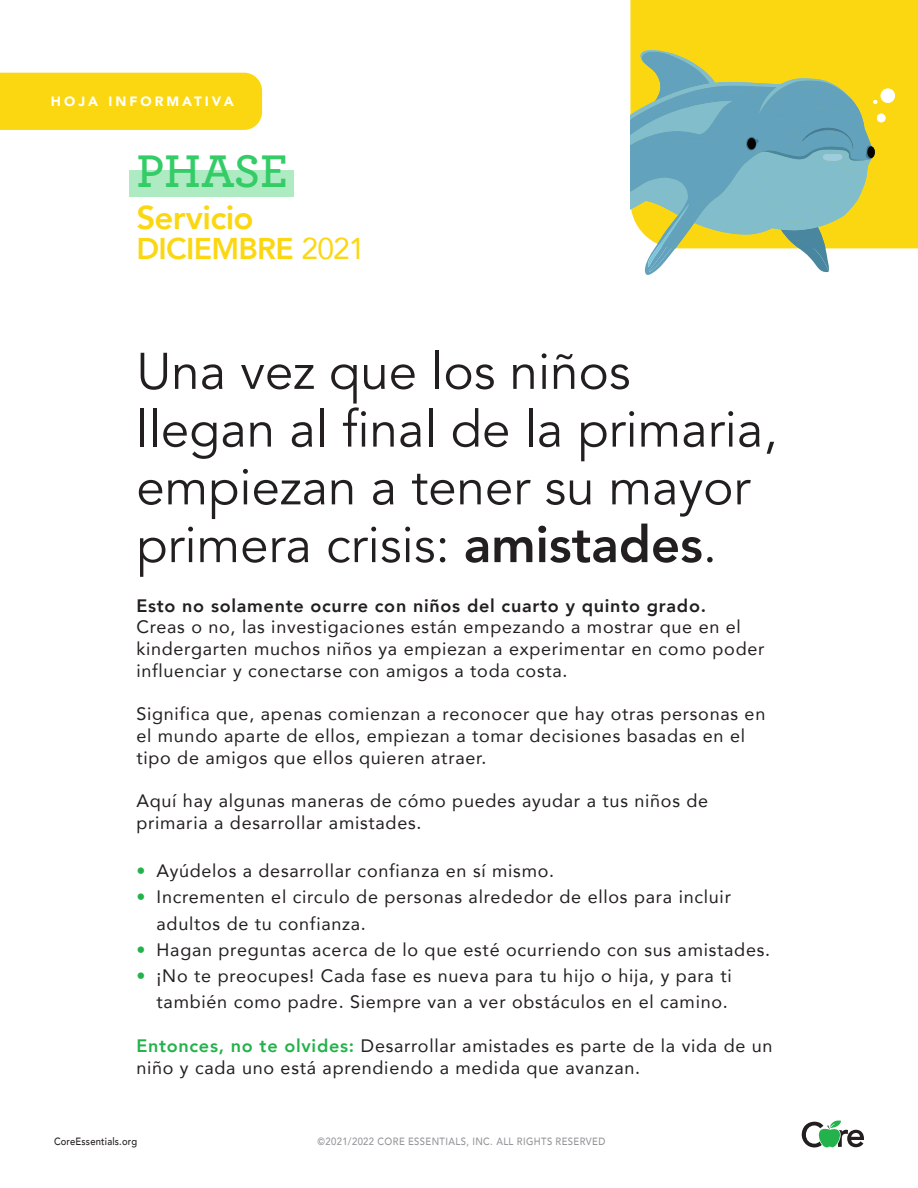
<style>
.page{position:relative;width:918px;height:1188px;background:#fff}
.page>*{position:absolute;margin:0;border:0;box-sizing:border-box;transform-origin:0 0}
.t1{font:51px/57.8px "Avenir";color:#231f20}
.t2{font:600 48px "Archer";color:#3c6}
.t3{font:800 33px "Avenir";letter-spacing:-.02em;color:#fbd712}
.t4{font:800 30px "Avenir";letter-spacing:-.02em;color:#fbd712}
.t5{font:18px/21.8px "Avenir";letter-spacing:.04em;color:#231f20}
.t6{font:900 13.5px "Avenir";letter-spacing:.225em;color:#fff}
.t7{font:500 10.5px "Avenir";letter-spacing:.04em;color:#939598;scale:.9 1}
.t8{font:500 10.5px "Avenir";letter-spacing:.02em;color:#231f20;scale:.9 1}
.s1{font-weight:400}
.s2{font-weight:800}
.s3{font-weight:800;color:#23b24b}
</style>
<div class="page">
<svg style="left:802px;top:1120px;width:62px;height:28px"></svg>
<div style="left:130px;top:170px;width:164px;height:27px;background:#aeeac2"></div>
<div style="left:0;top:73px;width:262px;height:57px;background:#fbd712"></div>
<div style="left:630px;top:0;width:288px;height:248px;background:#fbd712"></div>
<div style="left:877px;top:114px;width:9px;height:8px;background:#fff;border-radius:50%"></div>
<svg style="left:630px;top:50px;width:247px;height:225px;background:#a0c0a0"></svg>
<div style="left:881px;top:89px;width:14px;height:14px;background:#fff;border-radius:50%"></div>
<p class="t6" style="left:51px;top:90px;width:184px">HOJA INFORMATIVA</p>
<p class="t2" style="left:136px;top:136px;width:153px">PHASE</p>
<p class="t3" style="left:136px;top:192px;width:119px">Servicio</p>
<p class="t4" style="left:136px;top:225px;width:230px">DICIEMBRE <span class="s1">2021</span></p>
<p class="t1" style="left:136px;top:343px;width:643px">Una vez que los niños llegan al final de la primaria, empiezan a tener su mayor primera crisis: <span class="s2">amistades</span>.</p>
<p class="t5" style="left:136px;top:594px;width:630px"><span class="s2">Esto no solamente ocurre con niños del cuarto y quinto grado.<br></span>Creas o no, las investigaciones están empezando a mostrar que en el kindergarten muchos niños ya empiezan a experimentar en como poder influenciar y conectarse con amigos a toda costa.</p>
<p class="t5" style="left:136px;top:703px;width:631px">Significa que, apenas comienzan a reconocer que hay otras personas en el mundo aparte de ellos, empiezan a tomar decisiones basadas en el tipo de amigos que ellos quieren atraer.</p>
<p class="t5" style="left:136px;top:790px;width:573px">Aquí hay algunas maneras de cómo puedes ayudar a tus niños de primaria a desarrollar amistades.</p>
<p class="t5" style="left:136px;top:859px;width:419px"><span class="s3">•</span> Ayúdelos a desarrollar confianza en sí mismo.</p>
<p class="t5" style="left:157px;top:883px;width:576px;line-height:26.2px;text-indent:-20px"><span class="s3">•</span> Incrementen el circulo de personas alrededor de ellos para incluir adultos de tu confianza.</p>
<p class="t5" style="left:136px;top:938px;width:635px"><span class="s3">•</span> Hagan preguntas acerca de lo que esté ocurriendo con sus amistades.</p>
<p class="t5" style="left:136px;top:962px;width:597px;line-height:26.2px;text-align:right"><span class="s3">•</span> ¡No te preocupes! Cada fase es nueva para tu hijo o hija, y para ti también como padre. Siempre van a ver obstáculos en el camino.</p>
<p class="t5" style="left:136px;top:1034px;width:638px"><span class="s3">Entonces, no te olvides:</span> Desarrollar amistades es parte de la vida de un niño y cada uno está aprendiendo a medida que avanzan.</p>
<p class="t8" style="left:54px;top:1132px;width:94px">CoreEssentials.org</p>
<p class="t7" style="left:318px;top:1132px;width:321px">©2021/2022 CORE ESSENTIALS, INC. ALL RIGHTS RESERVED</p>
</div>
